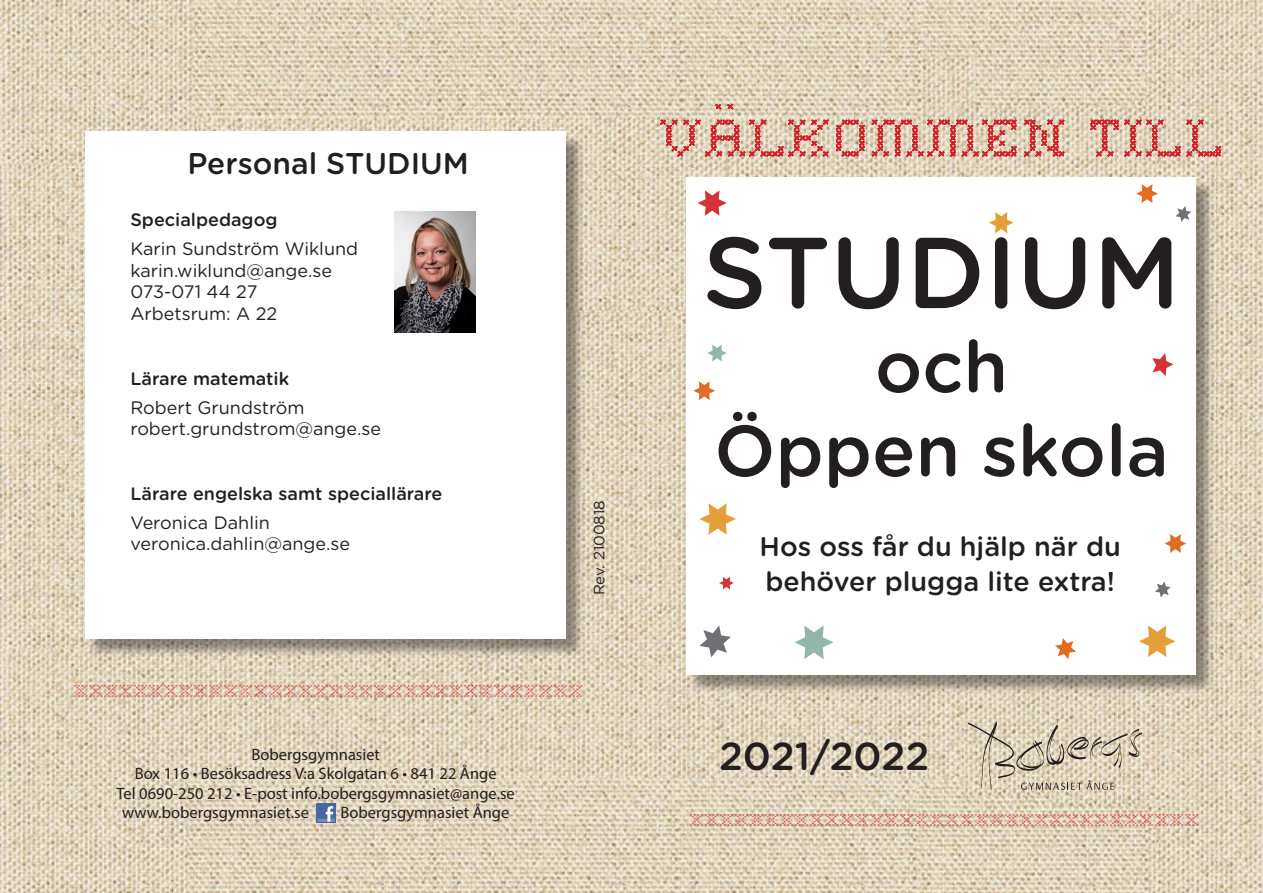
<style>
.page{position:relative;width:1263px;height:893px;background:#fff}
.page>*{position:absolute;margin:0;border:0;box-sizing:border-box;transform-origin:0 0}
.t1{font:500 100.5px "Gotham Rounded";color:#231f20}
.t2{font:500 72px "Gotham Rounded";color:#231f20}
.t3{font:55.5px "Home Sweet Home";color:#d1232a}
.t4{font:500 39px "Gotham Rounded";color:#231f20}
.t5{font:500 30px "Gotham Rounded";color:#231f20}
.t6{font:500 27px "Gotham Rounded";color:#231f20}
.t7{font:18px "Gotham Rounded";color:#231f20}
.t8{font:18px "Home Sweet Home";color:#d1232a}
.t9{font:500 18px "Gotham Rounded";color:#231f20}
.t10{font:16.5px "Myriad Pro";color:#231f20}
.t11{font:15px "Gotham Rounded";color:#231f20}
</style>
<div class="page">
<img style="left:0;top:0;width:1263px;height:893px">
<img style="left:316px;top:803px;width:20px;height:19px">
<div style="left:688px;top:179px;width:526px;height:514px;background:#231f20;opacity:.46"></div>
<div style="left:686px;top:177px;width:509px;height:498px;background:#fff"></div>
<div style="left:88px;top:134px;width:497px;height:524px;background:#231f20;opacity:.46"></div>
<div style="left:85px;top:132px;width:481px;height:507px;background:#fff"></div>
<svg style="left:968px;top:721px;width:174px;height:69px;background:#cdc1ad"></svg>
<img style="left:394px;top:212px;width:81px;height:121px">
<svg style="left:1152px;top:353px;width:21px;height:23px"></svg>
<svg style="left:1164px;top:534px;width:22px;height:19px"></svg>
<svg style="left:1055px;top:638px;width:21px;height:21px"></svg>
<svg style="left:693px;top:381px;width:22px;height:19px"></svg>
<svg style="left:707px;top:345px;width:20px;height:16px"></svg>
<svg style="left:794px;top:625px;width:39px;height:34px"></svg>
<svg style="left:719px;top:577px;width:15px;height:12px"></svg>
<svg style="left:697px;top:190px;width:30px;height:26px"></svg>
<svg style="left:1155px;top:581px;width:16px;height:16px"></svg>
<svg style="left:1175px;top:206px;width:16px;height:16px"></svg>
<svg style="left:699px;top:625px;width:32px;height:32px"></svg>
<svg style="left:1136px;top:184px;width:22px;height:19px"></svg>
<svg style="left:1139px;top:625px;width:36px;height:32px"></svg>
<svg style="left:699px;top:503px;width:37px;height:32px"></svg>
<svg style="left:989px;top:212px;width:24px;height:21px"></svg>
<p class="t5" style="left:187px;top:142px;width:283px">Personal STUDIUM</p>
<p class="t9" style="left:130px;top:207px;width:149px">Specialpedagog</p>
<p class="t7" style="left:130px;top:236px;width:229px">Karin Sundström Wiklund</p>
<p class="t7" style="left:130px;top:258px;width:203px">karin.wiklund@ange.se</p>
<p class="t7" style="left:130px;top:280px;width:129px">073-071 44 27</p>
<p class="t7" style="left:130px;top:301px;width:148px">Arbetsrum: A 22</p>
<p class="t9" style="left:130px;top:366px;width:160px">Lärare matematik</p>
<p class="t7" style="left:130px;top:395px;width:176px">Robert Grundström</p>
<p class="t7" style="left:130px;top:416px;width:252px">robert.grundstrom@ange.se</p>
<p class="t9" style="left:130px;top:481px;width:313px">Lärare engelska samt speciallärare</p>
<p class="t7" style="left:130px;top:510px;width:141px">Veronica Dahlin</p>
<p class="t7" style="left:130px;top:532px;width:221px">veronica.dahlin@ange.se</p>
<p class="t11" style="left:589px;top:595px;width:96px;rotate:-90deg">Rev. 2100818</p>
<p class="t8" style="left:73px;top:680px;width:511px">XXXXXXXXXXXXXXXXXXXXXXXXXXXXXXXXXX</p>
<p class="t10" style="left:251px;top:744px;width:130px">Bobergsgymnasiet</p>
<p class="t10" style="left:135px;top:763px;width:363px">Box 116 • Besöksadress V:a Skolgatan 6 • 841 22 Ånge</p>
<p class="t10" style="left:117px;top:783px;width:400px">Tel 0690-250 212 • E-post info.bobergsgymnasiet@ange.se</p>
<p class="t10" style="left:122px;top:802px;width:188px">www.bobergsgymnasiet.se</p>
<p class="t10" style="left:340px;top:802px;width:170px">Bobergsgymnasiet Ånge</p>
<p class="t3" style="left:658px;top:104px;width:567px">VÄLKOMMEN TILL</p>
<p class="t1" style="left:703px;top:201px;width:479px">STUDIUM</p>
<p class="t2" style="left:875px;top:315px;width:135px">och</p>
<p class="t2" style="left:714px;top:399px;width:456px">Öppen skola</p>
<p class="t6" style="left:759px;top:528px;width:363px">Hos oss får du hjälp när du</p>
<p class="t6" style="left:765px;top:562px;width:351px">behöver plugga lite extra!</p>
<p class="t4" style="left:719px;top:729px;width:212px">2021/2022</p>
<p class="t8" style="left:689px;top:809px;width:511px">XXXXXXXXXXXXXXXXXXXXXXXXXXXXXXXXXX</p>
</div>
